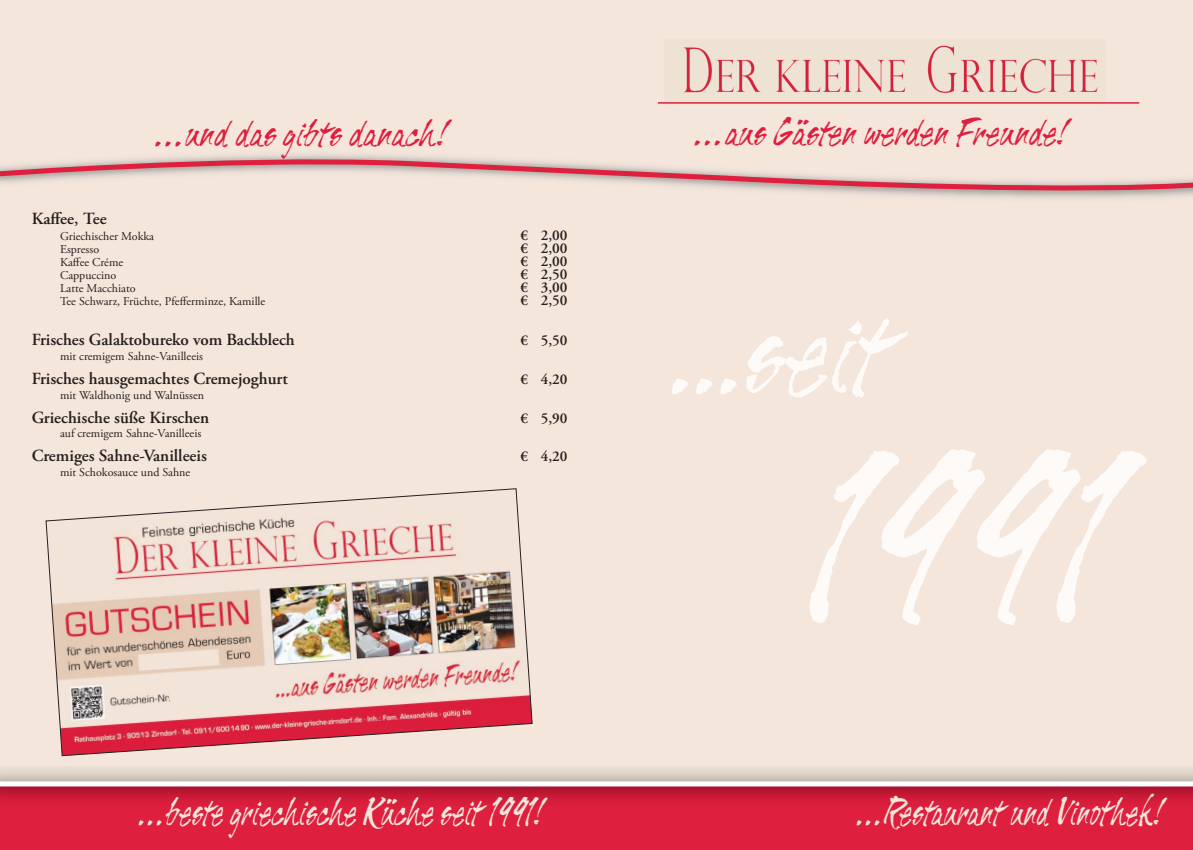
<style>
.page{position:relative;width:1193px;height:850px;background:#f5e6db}
.page>*{position:absolute;margin:0;border:0;box-sizing:border-box;transform-origin:0 0}
.t1{font:42.4px "Tiger Rag";color:#f5e6db}
.t2{font:41px "Tiger Rag";color:#de1f3d;scale:1.15 1}
.t3{font:600 17px "Adobe Garamond Pro";color:#241f1f}
.t4{font:600 15px "Adobe Garamond Pro";color:#241f1f}
.t5{font:12px "Adobe Garamond Pro";color:#241f1f}
</style>
<div class="page">
<img style="left:683px;top:45px;width:415px;height:48px">
<hr style="left:658px;top:102px;width:481px;height:2px;background:#de1f3d">
<svg style="left:809px;top:449px;width:176px;height:176px"></svg>
<svg style="left:672px;top:336px;width:113px;height:58px"></svg>
<div style="left:0;top:785px;width:1193px;height:65px;background:#de1f3d"></div>
<img style="left:0;top:768px;width:1193px;height:32px">
<div style="left:0;top:781px;width:1193px;height:5px;background:#fff"></div>
<svg style="left:0;top:157px;width:1193px;height:36px"></svg>
<img style="left:46px;top:488px;width:487px;height:268px">
<h2 class="t2" style="left:156px;top:119px;width:254px">...und das gibts danach!</h2>
<h3 class="t3" style="left:32px;top:212px;width:77px">Kaffee, Tee</h3>
<p class="t5" style="left:60px;top:231px;width:96px">Griechischer Mokka</p>
<p class="t4" style="left:520px;top:229px;width:49px">€ 2,00</p>
<p class="t5" style="left:60px;top:244px;width:41px">Espresso</p>
<p class="t4" style="left:520px;top:242px;width:49px">€ 2,00</p>
<p class="t5" style="left:60px;top:257px;width:65px">Kaffee Créme</p>
<p class="t4" style="left:520px;top:255px;width:49px">€ 2,00</p>
<p class="t5" style="left:60px;top:270px;width:58px">Cappuccino</p>
<p class="t4" style="left:520px;top:268px;width:49px">€ 2,50</p>
<p class="t5" style="left:60px;top:283px;width:77px">Latte Macchiato</p>
<p class="t4" style="left:520px;top:281px;width:49px">€ 3,00</p>
<p class="t5" style="left:60px;top:296px;width:207px">Tee Schwarz, Früchte, Pfefferminze, Kamille</p>
<p class="t4" style="left:520px;top:294px;width:49px">€ 2,50</p>
<h3 class="t3" style="left:32px;top:333px;width:265px">Frisches Galaktobureko vom Backblech</h3>
<p class="t4" style="left:520px;top:334px;width:49px">€ 5,50</p>
<p class="t5" style="left:60px;top:351px;width:145px">mit cremigem Sahne-Vanilleeis</p>
<h3 class="t3" style="left:32px;top:371px;width:258px">Frisches hausgemachtes Cremejoghurt</h3>
<p class="t4" style="left:520px;top:373px;width:49px">€ 4,20</p>
<p class="t5" style="left:60px;top:390px;width:146px">mit Waldhonig und Walnüssen</p>
<h3 class="t3" style="left:32px;top:410px;width:179px">Griechische süße Kirschen</h3>
<p class="t4" style="left:520px;top:412px;width:49px">€ 5,90</p>
<p class="t5" style="left:60px;top:429px;width:143px">auf cremigem Sahne-Vanilleeis</p>
<h3 class="t3" style="left:32px;top:449px;width:177px">Cremiges Sahne-Vanilleeis</h3>
<p class="t4" style="left:520px;top:451px;width:49px">€ 4,20</p>
<p class="t5" style="left:60px;top:468px;width:132px">mit Schokosauce und Sahne</p>
<h1 class="t1" style="left:139px;top:797px;width:404px">...bestegriechische Kücheseit 1991!</h1>
<h2 class="t2" style="left:695px;top:117px;width:324px">...ausGästenwerdenFreunde!</h2>
<h1 class="t1" style="left:857px;top:797px;width:306px">...RestaurantundVinothek!</h1>
</div>
